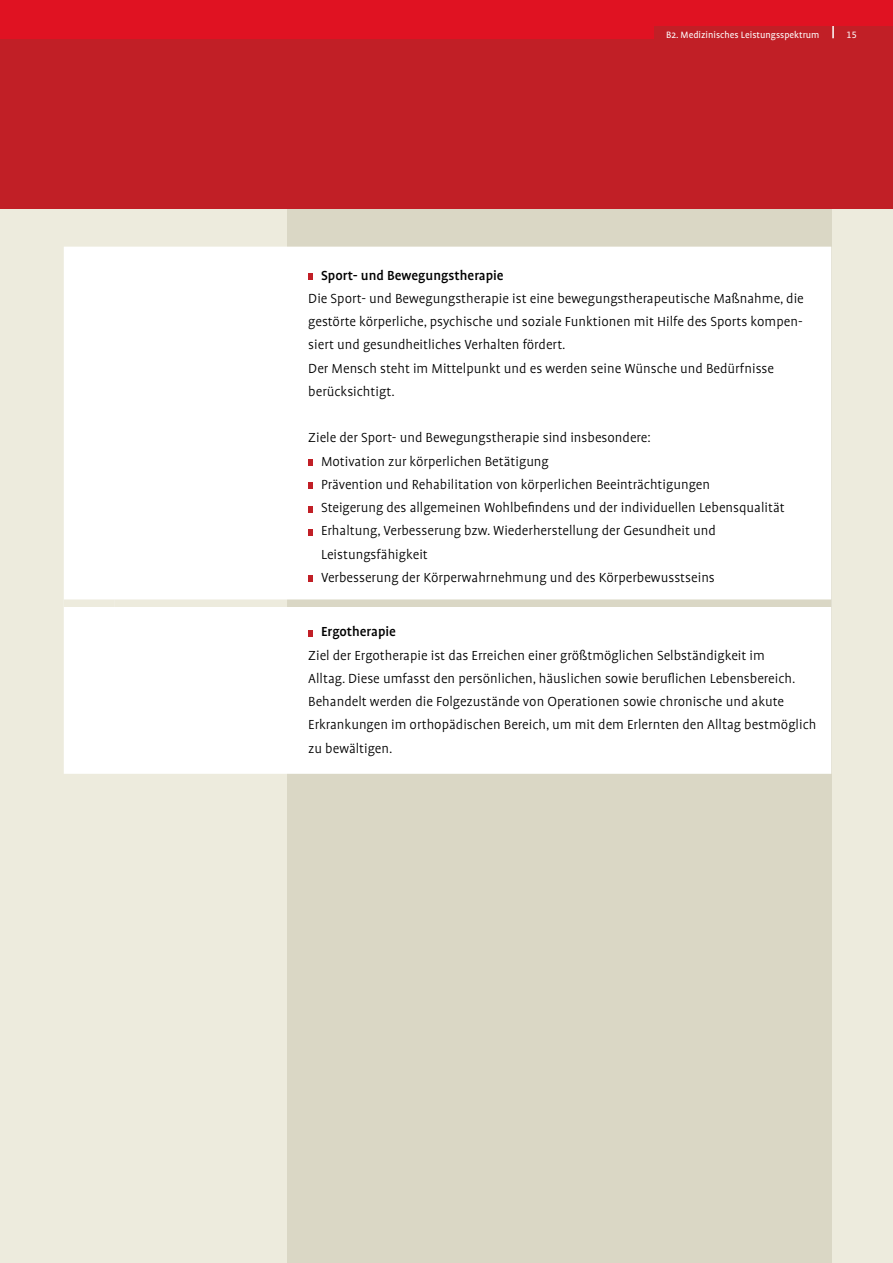
<style>
.page{position:relative;width:893px;height:1263px;background:#edebdd}
.page>*{position:absolute;margin:0;border:0;box-sizing:border-box;transform-origin:0 0}
.t1{font:300 15px/23.2px "Profile Pro";color:#000}
.t2{font:500 15px "Profile Pro";color:#000}
.t3{font:10.5px "Profile";color:#fff}
.t4{font:10.5px "Profile NO";color:#fff}
</style>
<div class="page">
<div style="left:287px;top:0;width:544px;height:1263px;background:#dad7c5"></div>
<div style="left:0;top:0;width:893px;height:208px;background:#c11f26"></div>
<hr style="left:832px;top:0;width:2px;height:38px;background:#fff">
<div style="left:0;top:0;width:654px;height:38px;background:#e01222"></div>
<div style="left:549px;top:0;width:344px;height:26px;background:#e01222"></div>
<hr style="left:0;top:0;width:1px;height:1263px;background:#edebdd">
<hr style="left:0;top:0;width:1px;height:38px;background:#e01222">
<div style="left:64px;top:247px;width:767px;height:527px;background:#fff"></div>
<div style="left:287px;top:599px;width:544px;height:8px;background:#dad7c5"></div>
<div style="left:64px;top:599px;width:51px;height:8px;background:#edebdd"></div>
<div style="left:115px;top:599px;width:172px;height:8px;background:#edebdd"></div>
<svg style="left:308px;top:273px;width:5px;height:7px"></svg>
<svg style="left:308px;top:459px;width:5px;height:7px"></svg>
<svg style="left:308px;top:483px;width:5px;height:6px"></svg>
<svg style="left:308px;top:506px;width:5px;height:6px"></svg>
<svg style="left:308px;top:529px;width:5px;height:6px"></svg>
<svg style="left:308px;top:576px;width:5px;height:6px"></svg>
<svg style="left:308px;top:630px;width:5px;height:6px"></svg>
<p class="t3" style="left:666px;top:29px;width:155px">B2. Medizinisches Leistungsspektrum</p>
<p class="t4" style="left:847px;top:30px;width:12px">15</p>
<p class="t2" style="left:321px;top:266px;width:184px">Sport- und Bewegungstherapie</p>
<p class="t1" style="left:308px;top:287px;width:497px">Die Sport- und Bewegungstherapie ist eine bewegungstherapeutische Maßnahme, die gestörte körperliche, psychische und soziale Funktionen mit Hilfe des Sports kompen&shy;siert und gesundheitliches Verhalten fördert.<br>Der Mensch steht im Mittelpunkt und es werden seine Wünsche und Bedürfnisse berücksichtigt.</p>
<p class="t1" style="left:321px;top:427px;width:465px;text-indent:-13px">Ziele der Sport- und Bewegungstherapie sind insbesondere:<br>Motivation zur körperlichen Betätigung<br>Prävention und Rehabilitation von körperlichen Beeinträchtigungen<br>Steigerung des allgemeinen Wohlbefindens und der individuellen Lebensqualität Erhaltung, Verbesserung bzw. Wiederherstellung der Gesundheit und Leistungsfähigkeit<br>Verbesserung der Körperwahrnehmung und des Körperbewusstseins</p>
<p class="t2" style="left:321px;top:623px;width:76px">Ergotherapie</p>
<p class="t1" style="left:308px;top:644px;width:510px">Ziel der Ergotherapie ist das Erreichen einer größtmöglichen Selbständigkeit im<br>Alltag. Diese umfasst den persönlichen, häuslichen sowie beruflichen Lebensbereich.<br>Behandelt werden die Folgezustände von Operationen sowie chronische und akute Erkrankungen im orthopädischen Bereich, um mit dem Erlernten den Alltag bestmöglich zu bewältigen.</p>
</div>
